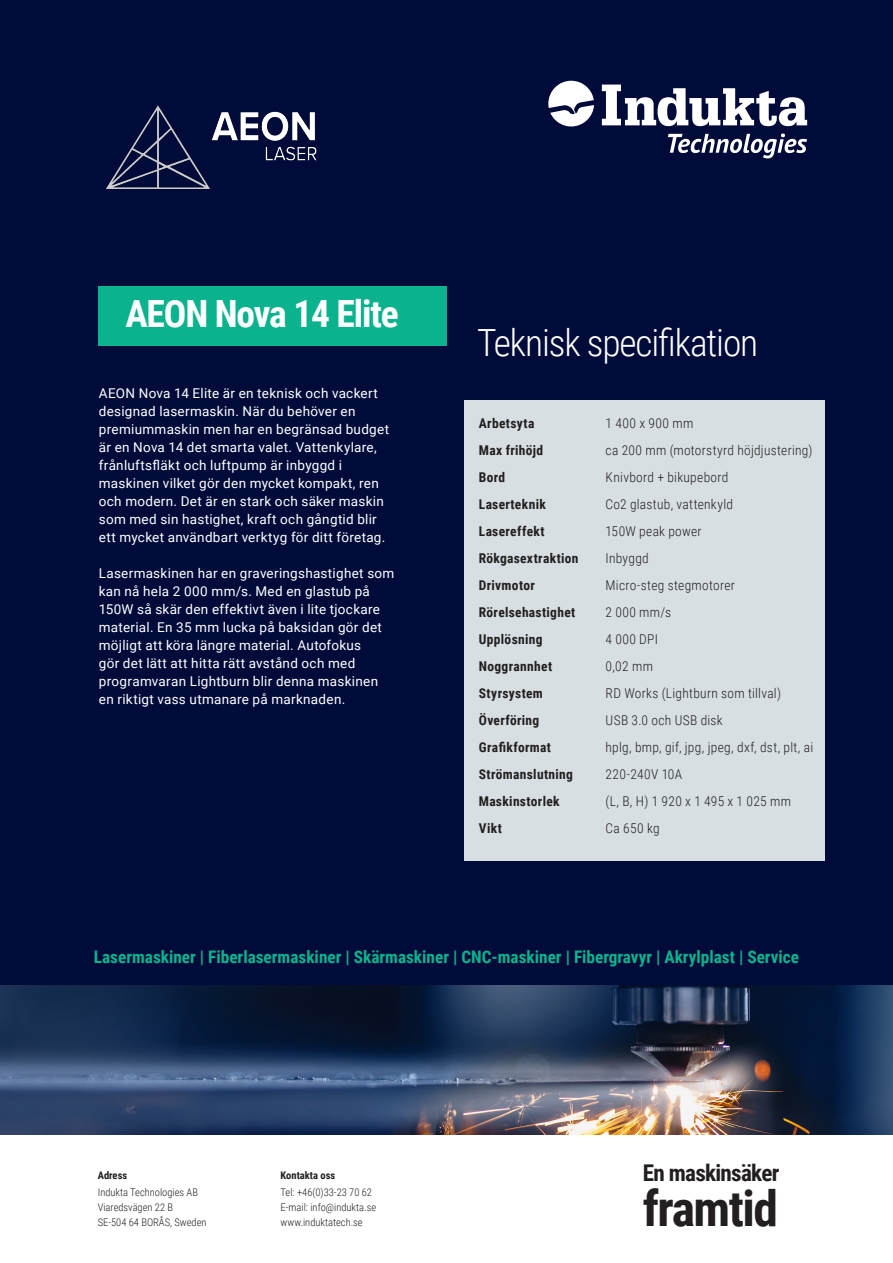
<style>
.page{position:relative;width:893px;height:1263px;background:#fff}
.page>*{position:absolute;margin:0;border:0;box-sizing:border-box;transform-origin:0 0}
.t1{font:700 49.5px "Roboto Condensed";letter-spacing:-.03em;color:#231f20}
.t2{font:300 37.5px "Roboto Condensed";letter-spacing:-.03em;color:#fff}
.t3{font:700 37.5px "Roboto Condensed";letter-spacing:-.03em;color:#fff}
.t4{font:700 23.1px "Roboto Condensed";letter-spacing:-.03em;color:#231f20}
.t5{font:700 17.25px "Roboto Condensed";color:#0ab38d}
.t6{font:13.5px/18px "Roboto";letter-spacing:.02em;color:#fff}
.t7{font:300 13.5px "Roboto Condensed";letter-spacing:.02em;color:#231f20}
.t8{font:700 13.5px "Roboto Condensed";letter-spacing:.025em;color:#231f20}
.t9{font:300 10.5px "Roboto Condensed";color:#231f20}
.t10{font:700 10.5px "Roboto Condensed";color:#231f20}
</style>
<div class="page">
<div style="left:0;top:0;width:893px;height:1016px;background:#000b3a"></div>
<div style="left:98px;top:286px;width:348px;height:59px;background:#0ab38d"></div>
<svg style="left:602px;top:85px;width:205px;height:41px"></svg>
<svg style="left:548px;top:81px;width:46px;height:45px"></svg>
<svg style="left:668px;top:134px;width:139px;height:24px"></svg>
<img style="left:0;top:985px;width:893px;height:149px">
<img style="left:106px;top:105px;width:211px;height:83px">
<div style="left:465px;top:401px;width:360px;height:460px;background:#d8dfe3"></div>
<p class="t3" style="left:125px;top:288px;width:275px">AEON Nova 14 Elite</p>
<p class="t6" style="left:99px;top:384px;width:292px">AEON Nova 14 Elite är en teknisk och vackert designad lasermaskin. När du behöver en premiummaskin men har en begränsad budget är en Nova 14 det smarta valet. Vattenkylare, frånluftsfläkt och luftpump är inbyggd i maskinen vilket gör den mycket kompakt, ren och modern. Det är en stark och säker maskin som med sin hastighet, kraft och gångtid blir ett mycket användbart verktyg för ditt företag.</p>
<p class="t6" style="left:99px;top:564px;width:297px">Lasermaskinen har en graveringshastighet som kan nå hela 2 000 mm/s. Med en glastub på 150W så skär den effektivt även i lite tjockare material. En 35 mm lucka på baksidan gör det möjligt att köra längre material. Autofokus<br>gör det lätt att hitta rätt avstånd och med programvaran Lightburn blir denna maskinen en riktigt vass utmanare på marknaden.</p>
<p class="t2" style="left:477px;top:316px;width:283px">Teknisk specifikation</p>
<p class="t8" style="left:479px;top:414px;width:57px">Arbetsyta</p>
<p class="t8" style="left:479px;top:441px;width:66px">Max frihöjd</p>
<p class="t8" style="left:479px;top:468px;width:28px">Bord</p>
<p class="t8" style="left:479px;top:495px;width:69px">Laserteknik</p>
<p class="t8" style="left:479px;top:522px;width:67px">Lasereffekt</p>
<p class="t8" style="left:479px;top:549px;width:101px">Rökgasextraktion</p>
<p class="t8" style="left:479px;top:576px;width:58px">Drivmotor</p>
<p class="t8" style="left:479px;top:603px;width:98px">Rörelsehastighet</p>
<p class="t8" style="left:479px;top:630px;width:65px">Upplösning</p>
<p class="t8" style="left:479px;top:657px;width:75px">Noggrannhet</p>
<p class="t8" style="left:479px;top:684px;width:66px">Styrsystem</p>
<p class="t8" style="left:479px;top:711px;width:62px">Överföring</p>
<p class="t8" style="left:479px;top:738px;width:74px">Grafikformat</p>
<p class="t8" style="left:479px;top:765px;width:96px">Strömanslutning</p>
<p class="t8" style="left:479px;top:792px;width:82px">Maskinstorlek</p>
<p class="t8" style="left:479px;top:819px;width:25px">Vikt</p>
<p class="t7" style="left:606px;top:414px;width:89px">1 400 x 900 mm</p>
<p class="t7" style="left:606px;top:441px;width:209px">ca 200 mm (motorstyrd höjdjustering)</p>
<p class="t7" style="left:606px;top:468px;width:124px">Knivbord + bikupebord</p>
<p class="t7" style="left:606px;top:495px;width:129px">Co2 glastub, vattenkyld</p>
<p class="t7" style="left:606px;top:522px;width:98px">150W peak power</p>
<p class="t7" style="left:606px;top:549px;width:45px">Inbyggd</p>
<p class="t7" style="left:606px;top:576px;width:131px">Micro-steg stegmotorer</p>
<p class="t7" style="left:606px;top:603px;width:67px">2 000 mm/s</p>
<p class="t7" style="left:606px;top:630px;width:54px">4 000 DPI</p>
<p class="t7" style="left:606px;top:657px;width:49px">0,02 mm</p>
<p class="t7" style="left:606px;top:684px;width:177px">RD Works (Lightburn som tillval)</p>
<p class="t7" style="left:606px;top:711px;width:119px">USB 3.0 och USB disk</p>
<p class="t7" style="left:606px;top:738px;width:209px">hplg, bmp, gif, jpg, jpeg, dxf, dst, plt, ai</p>
<p class="t7" style="left:606px;top:765px;width:78px">220-240V 10A</p>
<p class="t7" style="left:606px;top:792px;width:187px">(L, B, H) 1 920 x 1 495 x 1 025 mm</p>
<p class="t7" style="left:606px;top:819px;width:56px">Ca 650 kg</p>
<p class="t5" style="left:94px;top:945px;width:707px">Lasermaskiner | Fiberlasermaskiner | Skärmaskiner | CNC-maskiner | Fibergravyr | Akrylplast | Service</p>
<p class="t10" style="left:98px;top:1168px;width:31px">Adress</p>
<p class="t9" style="left:98px;top:1184px;width:102px">Indukta Technologies AB</p>
<p class="t9" style="left:98px;top:1199px;width:77px">Viaredsvägen 22 B</p>
<p class="t9" style="left:98px;top:1214px;width:110px">SE-504 64 BORÅS, Sweden</p>
<p class="t10" style="left:281px;top:1168px;width:56px">Kontakta oss</p>
<p class="t9" style="left:281px;top:1184px;width:93px">Tel: +46(0)33-23 70 62</p>
<p class="t9" style="left:281px;top:1199px;width:97px">E-mail: info@indukta.se</p>
<p class="t9" style="left:281px;top:1214px;width:84px">www.induktatech.se</p>
<p class="t4" style="left:643px;top:1157px;width:138px">En maskinsäker</p>
<p class="t1" style="left:643px;top:1173px;width:137px">framtid</p>
</div>
